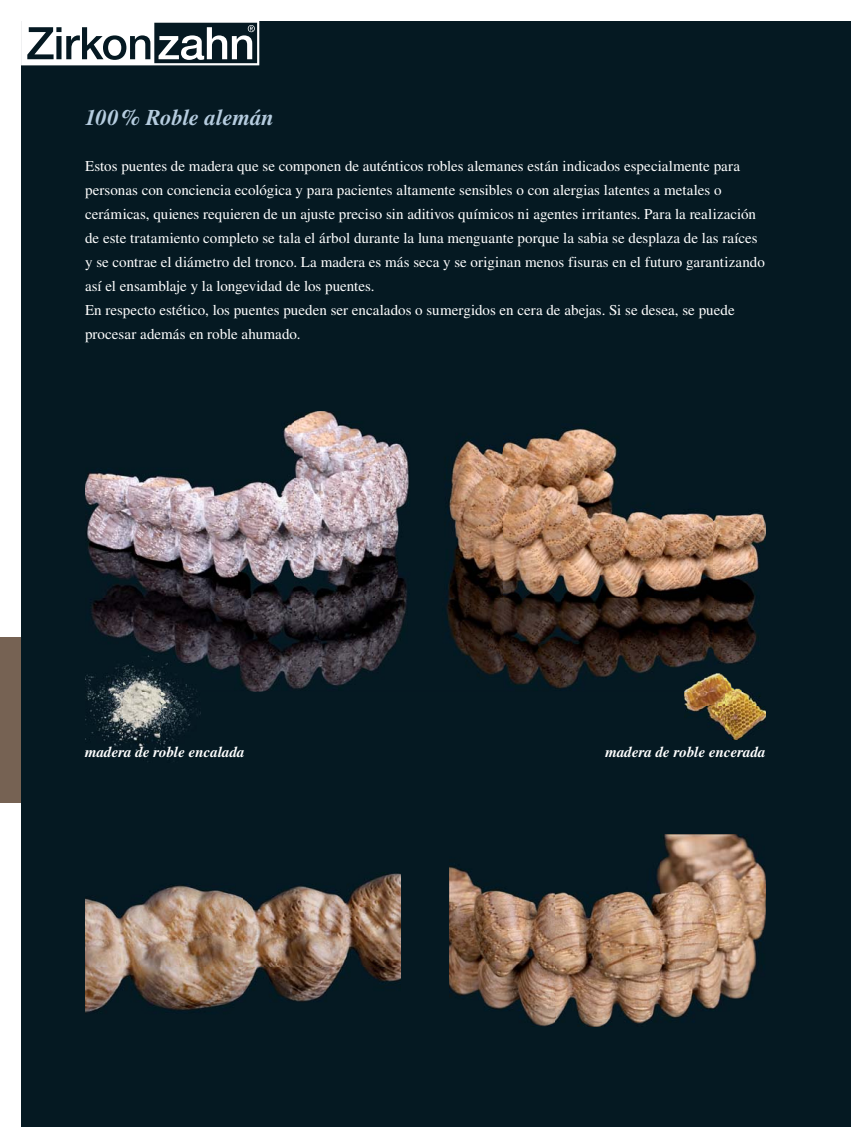
<style>
.page{position:relative;width:851px;height:1148px;background:#fff}
.page>*{position:absolute;margin:0;border:0;box-sizing:border-box;transform-origin:0 0}
.t1{font:italic 700 22.5px "Times";color:#b5ccdf}
.t2{font:15px/24px "Times";color:#fff}
.t3{font:italic 700 15px "Times";color:#fff}
</style>
<div class="page">
<div style="left:0;top:637px;width:850px;height:166px;background:#766253"></div>
<div style="left:21px;top:21px;width:829px;height:1105px;background:#051922"></div>
<img style="left:85px;top:691px;width:38px;height:63px">
<img style="left:123px;top:691px;width:77px;height:71px">
<img style="left:85px;top:872px;width:316px;height:141px">
<img style="left:450px;top:834px;width:315px;height:192px">
<svg style="left:21px;top:21px;width:238px;height:44px"></svg>
<div style="left:108px;top:39px;width:13px;height:17px;background:#fff;border-radius:50%"></div>
<img style="left:85px;top:411px;width:628px;height:280px">
<img style="left:713px;top:513px;width:52px;height:151px">
<img style="left:85px;top:655px;width:115px;height:36px">
<img style="left:684px;top:673px;width:81px;height:66px">
<h1 class="t1" style="left:85px;top:110px;width:190px">100 % Roble alemán</h1>
<p class="t2" style="left:85px;top:155px;width:681px">Estos puentes de madera que se componen de auténticos robles alemanes están indicados especialmente para personas con conciencia ecológica y para pacientes altamente sensibles o con alergias latentes a metales o cerámicas, quienes requieren de un ajuste preciso sin aditivos químicos ni agentes irritantes. Para la realización de este tratamiento completo se tala el árbol durante la luna menguante porque la sabia se desplaza de las raíces y se contrae el diámetro del tronco. La madera es más seca y se originan menos fisuras en el futuro garantizando así el ensamblaje y la longevidad de los puentes.<br>En respecto estético, los puentes pueden ser encalados o sumergidos en cera de abejas. Si se desea, se puede procesar además en roble ahumado.</p>
<p class="t3" style="left:85px;top:746px;width:161px">madera de roble encalada</p>
<p class="t3" style="left:605px;top:746px;width:162px">madera de roble encerada</p>
</div>
